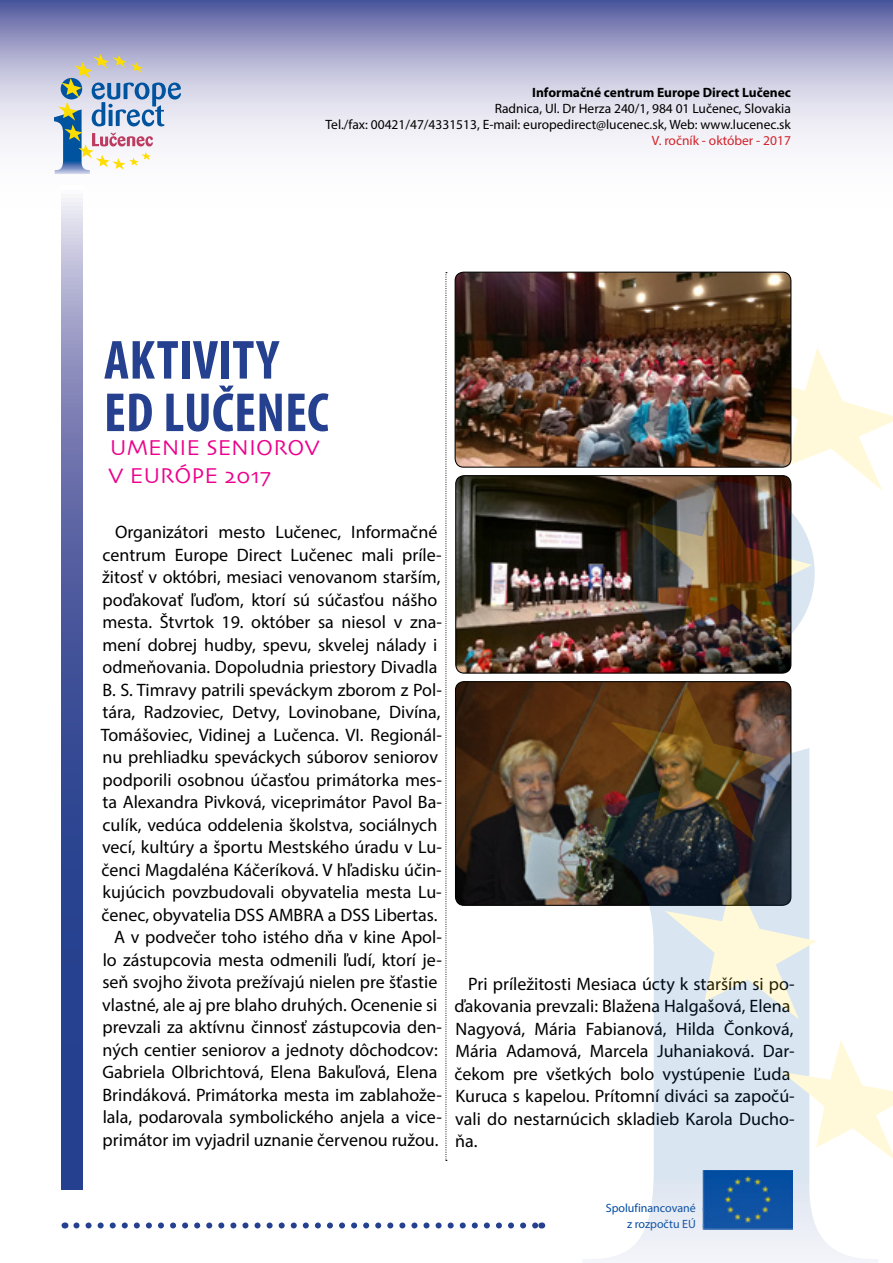
<style>
.page{position:relative;width:893px;height:1263px;background:#fff}
.page>*{position:absolute;margin:0;border:0;box-sizing:border-box;transform-origin:0 0}
.t1{font:700 condensed 55.5px/52.5px "Myriad Pro";letter-spacing:.005em;color:#25408f}
.t2{font:22.5px/28.2px "Skia";color:#ec008c}
.t3{font:18px/22.5px "Myriad Pro";color:#000;text-align:right}
.t4{font:13.5px/15.8px "Myriad Pro";color:#000;text-align:right}
.t5{font:700 13.5px "Myriad Pro";color:#000}
.t6{font:13.5px "Myriad Pro";color:#d2232a}
.t7{font:12px/15.8px "Myriad Pro";color:#034da2;text-align:right}
</style>
<div class="page">
<svg style="left:0;top:0;width:893px;height:261px"></svg>
<img style="left:54px;top:78px;width:36px;height:96px">
<svg style="left:58px;top:54px;width:123px;height:116px"></svg>
<svg style="left:76px;top:1222px;width:459px;height:6px"></svg>
<svg style="left:62px;top:186px;width:21px;height:1003px"></svg>
<svg style="left:445px;top:272px;width:2px;height:889px"></svg>
<img style="left:456px;top:476px;width:181px;height:196px">
<img style="left:455px;top:682px;width:122px;height:223px">
<img style="left:577px;top:482px;width:301px;height:781px">
<svg style="left:782px;top:1040px;width:111px;height:121px"></svg>
<img style="left:637px;top:347px;width:256px;height:305px">
<svg style="left:665px;top:874px;width:152px;height:145px"></svg>
<img style="left:611px;top:684px;width:165px;height:158px">
<img style="left:455px;top:272px;width:336px;height:195px">
<div style="left:455px;top:272px;width:336px;height:196px;border:1px solid #000;border-radius:9px"></div>
<p class="t5" style="left:532px;top:84px;width:260px">Informačné centrum Europe Direct Lučenec</p>
<p class="t4" style="left:325px;top:100px;width:467px">Radnica, Ul. Dr Herza 240/1, 984 01 Lučenec, Slovakia<br>Tel./fax: 00421/47/4331513, E-mail: europedirect@lucenec.sk, Web: www.lucenec.sk</p>
<p class="t6" style="left:652px;top:132px;width:141px">V. ročník - október - 2017</p>
<h1 class="t1" style="left:104px;top:333px;width:226px">AKTIVITY<br>ED LUČENEC</h1>
<p class="t2" style="left:108px;top:435px;width:213px">UMENIE SENIOROV<br>V EURÓPE 2017</p>
<p class="t3" style="left:101px;top:521px;width:343px">Organizátori mesto Lučenec, Informačné centrum Europe Direct Lučenec mali príle&shy;žitosť v októbri, mesiaci venovanom starším, poďakovať ľuďom, ktorí sú súčasťou nášho mesta. Štvrtok 19. október sa niesol v zna&shy;mení dobrej hudby, spevu, skvelej nálady i odmeňovania. Dopoludnia priestory Divadla B. S. Timravy patrili speváckym zborom z Pol&shy;tára, Radzoviec, Detvy, Lovinobane, Divína, Tomášoviec, Vidinej a Lučenca. VI. Regionál&shy;nu prehliadku speváckych súborov seniorov podporili osobnou účasťou primátorka mes&shy;ta Alexandra Pivková, viceprimátor Pavol Ba&shy;culík, vedúca oddelenia školstva, sociálnych vecí, kultúry a športu Mestského úradu v Lu&shy;čenci Magdaléna Káčeríková. V hľadisku účin&shy;kujúcich povzbudovali obyvatelia mesta Lu&shy;čenec, obyvatelia DSS AMBRA a DSS Libertas.<br>A v podvečer toho istého dňa v kine Apol&shy;lo zástupcovia mesta odmenili ľudí, ktorí je&shy;seň svojho života prežívajú nielen pre šťastie vlastné, ale aj pre blaho druhých. Ocenenie si prevzali za aktívnu činnosť zástupcovia den&shy;ných centier seniorov a jednoty dôchodcov:<br>Gabriela Olbrichtová, Elena Bakuľová, Elena Brindáková. Primátorka mesta im zablahože&shy;lala, podarovala symbolického anjela a vice&shy;primátor im vyjadril uznanie červenou ružou.</p>
<p class="t3" style="left:455px;top:972px;width:342px;text-align:left;text-indent:14px">Pri príležitosti Mesiaca úcty k starším si po&shy;ďakovania prevzali: Blažena Halgašová, Elena Nagyová, Mária Fabianová, Hilda Čonková, Mária Adamová, Marcela Juhaniaková. Dar&shy;čekom pre všetkých bolo vystúpenie Ľuda Kuruca s kapelou. Prítomní diváci sa započú&shy;vali do nestarnúcich skladieb Karola Ducho&shy;ňa.</p>
<p class="t7" style="left:606px;top:1200px;width:92px">Spolufinancované z rozpočtu EÚ</p>
</div>
